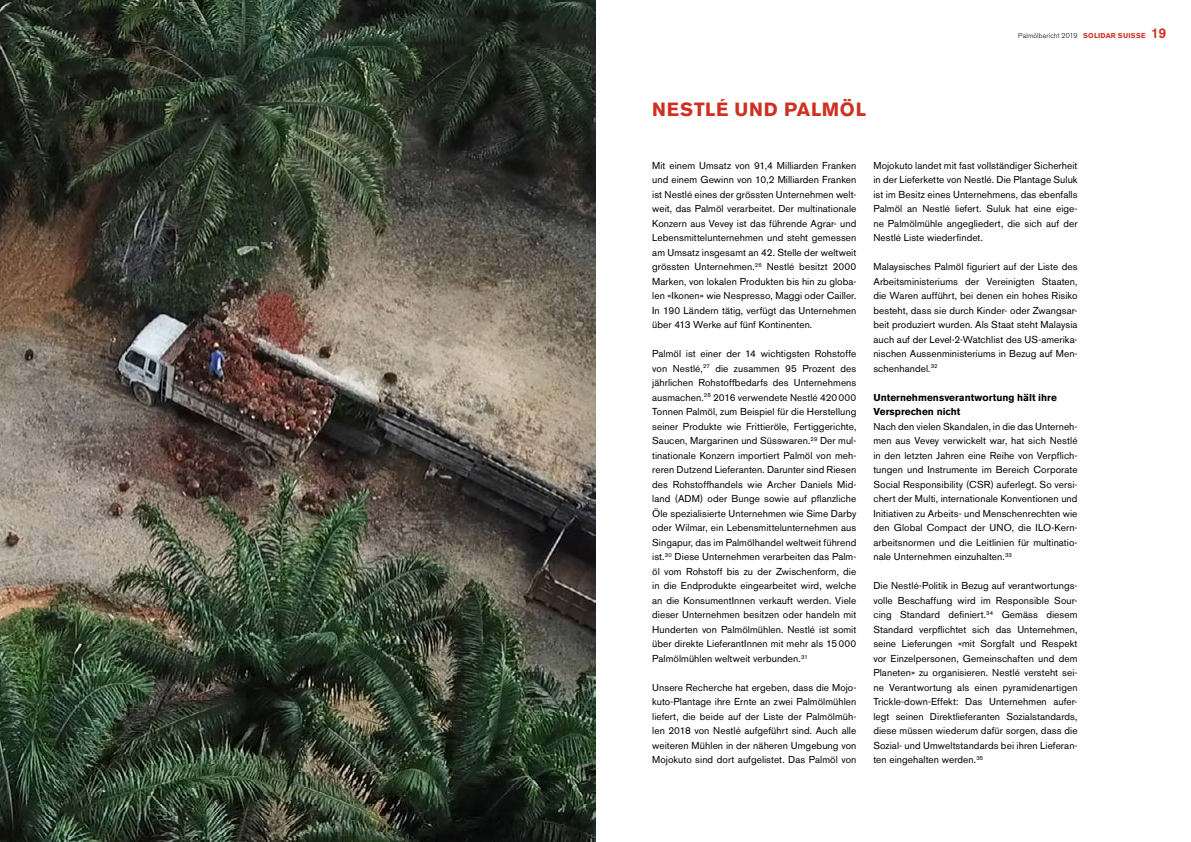
<style>
.page{position:relative;width:1191px;height:842px;background:#fff}
.page>*{position:absolute;margin:0;border:0;box-sizing:border-box;transform-origin:0 0}
.t1{font:700 19px "Akzidenz Grotesk BE";letter-spacing:.035em;color:#ce3121}
.t2{font:10px/14.5px "Akzidenz Grotesk BE";letter-spacing:.01em;color:#000;text-align:justify}
.t3{font:700 10px/14.5px "Akzidenz Grotesk BE";letter-spacing:.005em;color:#000}
.t4{font:300 7px "Akzidenz Grotesk BE";letter-spacing:.02em;color:#000}
.s1{font-weight:700;color:#ce3121}
.s2{font-weight:500;font-size:14px;color:#ce3121}
</style>
<div class="page">
<img style="left:0;top:0;width:595px;height:842px">
<h1 class="t1" style="left:652px;top:99px;width:215px">NESTLÉ UND PALMÖL</h1>
<p class="t4" style="left:1018px;top:32px;width:149px">Palmölbericht 2019 <span class="s1">SOLIDAR SUISSE</span> <span class="s2">19</span></p>
<p class="t2" style="left:652px;top:158px;width:206px">Mit einem Umsatz von 91,4 Milliarden Franken und einem Gewinn von 10,2 Milliarden Franken ist Nestlé eines der grössten Unternehmen welt&shy;weit, das Palmöl verarbeitet. Der multinationale Konzern aus Vevey ist das führende Agrar- und Lebensmittelunternehmen und steht gemessen am Umsatz insgesamt an 42. Stelle der weltweit grössten Unternehmen.<sup>26</sup> Nestlé besitzt 2000<br>Marken, von lokalen Produkten bis hin zu globa&shy;len «Ikonen» wie Nespresso, Maggi oder Cailler.<br>In 190 Ländern tätig, verfügt das Unternehmen über 413 Werke auf fünf Kontinenten.</p>
<p class="t2" style="left:652px;top:347px;width:206px">Palmöl ist einer der 14 wichtigsten Rohstoffe von Nestlé,<sup>27</sup> die zusammen 95 Prozent des jährlichen Rohstoffbedarfs des Unternehmens ausmachen.<sup>28</sup> 2016 verwendete Nestlé 420000<br>Tonnen Palmöl, zum Beispiel für die Herstellung seiner Produkte wie Frittieröle, Fertiggerichte, Saucen, Margarinen und Süsswaren.<sup>29</sup> Der mul&shy;tinationale Konzern importiert Palmöl von meh&shy;reren Dutzend Lieferanten. Darunter sind Riesen des Rohstoffhandels wie Archer Daniels Mid&shy;land (ADM) oder Bunge sowie auf pflanzliche Öle spezialisierte Unternehmen wie Sime Darby oder Wilmar, ein Lebensmittelunternehmen aus Singapur, das im Palmölhandel weltweit führend ist.<sup>30</sup> Diese Unternehmen verarbeiten das Palm&shy;öl vom Rohstoff bis zu der Zwischenform, die in die Endprodukte eingearbeitet wird, welche an die KonsumentInnen verkauft werden. Viele dieser Unternehmen besitzen oder handeln mit Hunderten von Palmölmühlen. Nestlé ist somit über direkte LieferantInnen mit mehr als 15000<br>Palmölmühlen weltweit verbunden.<sup>31</sup></p>
<p class="t2" style="left:652px;top:680px;width:206px">Unsere Recherche hat ergeben, dass die Mojo&shy;kuto-Plantage ihre Ernte an zwei Palmölmühlen liefert, die beide auf der Liste der Palmölmüh&shy;len 2018 von Nestlé aufgeführt sind. Auch alle weiteren Mühlen in der näheren Umgebung von Mojokuto sind dort aufgelistet. Das Palmöl von</p>
<p class="t2" style="left:873px;top:158px;width:206px">Mojokuto landet mit fast vollständiger Sicherheit in der Lieferkette von Nestlé. Die Plantage Suluk ist im Besitz eines Unternehmens, das ebenfalls Palmöl an Nestlé liefert. Suluk hat eine eige&shy;ne Palmölmühle angegliedert, die sich auf der Nestlé Liste wiederfindet.</p>
<p class="t2" style="left:873px;top:260px;width:206px">Malaysisches Palmöl figuriert auf der Liste des Arbeitsministeriums der Vereinigten Staaten, die Waren aufführt, bei denen ein hohes Risiko besteht, dass sie durch Kinder- oder Zwangsar&shy;beit produziert wurden. Als Staat steht Malaysia auch auf der Level-2-Watchlist des US-amerika&shy;nischen Aussenministeriums in Bezug auf Men&shy;schenhandel.<sup>32</sup></p>
<p class="t3" style="left:873px;top:390px;width:185px">Unternehmensverantwortung hält ihre<br>Versprechen nicht</p>
<p class="t2" style="left:873px;top:419px;width:206px">Nach den vielen Skandalen, in die das Unterneh&shy;men aus Vevey verwickelt war, hat sich Nestlé in den letzten Jahren eine Reihe von Verpflich&shy;tungen und Instrumente im Bereich Corporate Social Responsibility (CSR) auferlegt. So versi&shy;chert der Multi, internationale Konventionen und Initiativen zu Arbeits- und Menschenrechten wie den Global Compact der UNO, die ILO-Kern&shy;arbeitsnormen und die Leitlinien für multinatio&shy;nale Unternehmen einzuhalten.<sup>33</sup></p>
<p class="t2" style="left:873px;top:579px;width:206px">Die Nestlé-Politik in Bezug auf verantwortungs&shy;volle Beschaffung wird im Responsible Sour&shy;cing Standard definiert.<sup>34</sup> Gemäss diesem Standard verpflichtet sich das Unternehmen, seine Lieferungen «mit Sorgfalt und Respekt vor Einzelpersonen, Gemeinschaften und dem Planeten» zu organisieren. Nestlé versteht sei&shy;ne Verantwortung als einen pyramidenartigen Trickle-down-Effekt: Das Unternehmen aufer&shy;legt seinen Direktlieferanten Sozialstandards, diese müssen wiederum dafür sorgen, dass die Sozial- und Umweltstandards bei ihren Lieferan&shy;ten eingehalten werden.<sup>35</sup></p>
</div>
